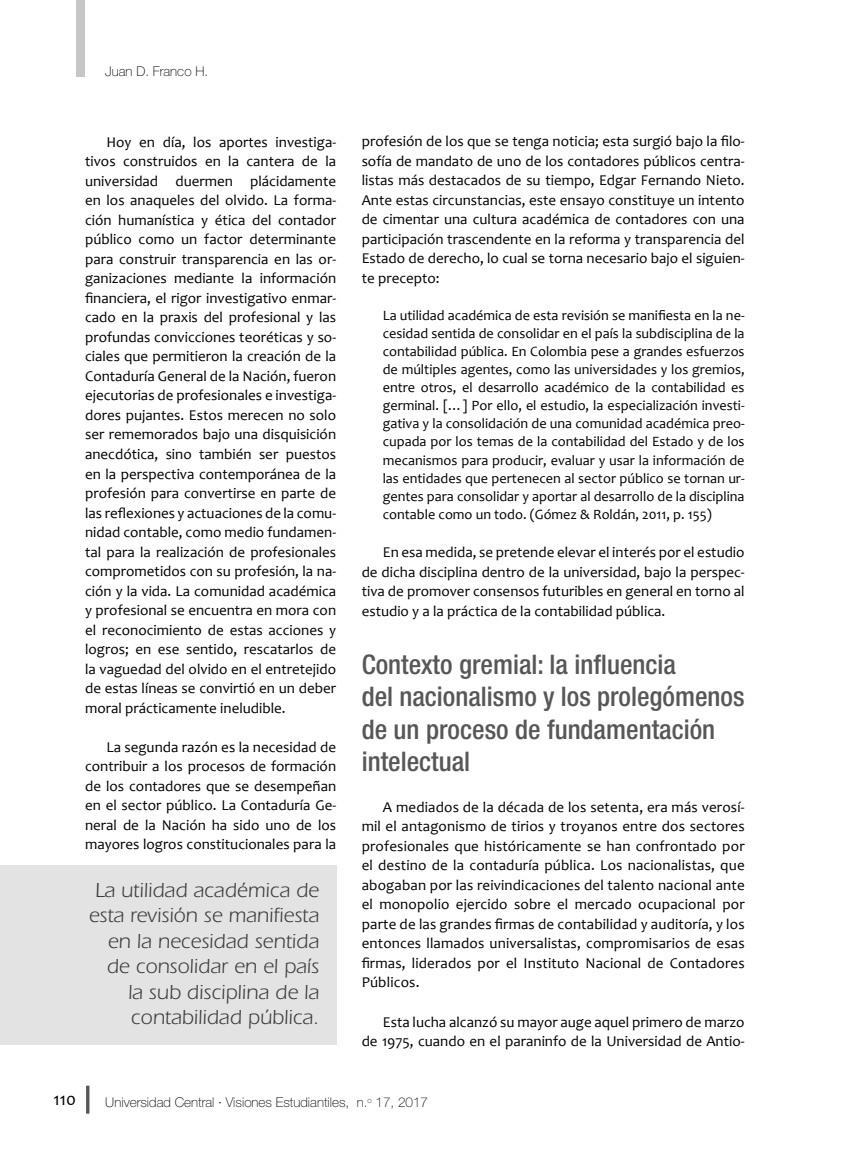
<style>
.page{position:relative;width:851px;height:1149px;background:#fff}
.page>*{position:absolute;margin:0;border:0;box-sizing:border-box;transform-origin:0 0}
.t1{font:500 condensed 27px/32.4px "Helvetica Neue LT Std";color:#575756}
.t2{font:21px/25.5px "ITC Eras Std";color:#3c3c3b;text-align:right}
.t3{font:18px "Candara";color:#000}
.t4{font:15px/19.5px "Candara";color:#000;text-align:justify}
.t5{font:14.25px/18px "Candara";color:#000;text-align:justify}
.t6{font:100 13.5px "Helvetica Neue LT Std";color:#000}
</style>
<div class="page">
<div style="left:0;top:865px;width:336px;height:179px;background:#e3e3e3"></div>
<div style="left:77px;top:0;width:8px;height:77px;background:#c6c6c6"></div>
<hr style="left:86px;top:1085px;width:3px;height:28px;background:#575756">
<p class="t6" style="left:105px;top:64px;width:104px">Juan D. Franco H.</p>
<p class="t4" style="left:85px;top:132px;width:252px;text-indent:21px">Hoy en día, los aportes investiga&shy;tivos construidos en la cantera de la universidad duermen plácidamente en los anaqueles del olvido. La forma&shy;ción humanística y ética del contador público como un factor determinante para construir transparencia en las or&shy;ganizaciones mediante la información financiera, el rigor investigativo enmar&shy;cado en la praxis del profesional y las profundas convicciones teoréticas y so&shy;ciales que permitieron la creación de la Contaduría General de la Nación, fueron ejecutorias de profesionales e investiga&shy;dores pujantes. Estos merecen no solo ser rememorados bajo una disquisición anecdótica, sino también ser puestos en la perspectiva contemporánea de la profesión para convertirse en parte de las reflexiones y actuaciones de la comu&shy;nidad contable, como medio fundamen&shy;tal para la realización de profesionales comprometidos con su profesión, la na&shy;ción y la vida. La comunidad académica y profesional se encuentra en mora con el reconocimiento de estas acciones y logros; en ese sentido, rescatarlos de la vaguedad del olvido en el entretejido de estas líneas se convirtió en un deber moral prácticamente ineludible.</p>
<p class="t4" style="left:85px;top:736px;width:252px;text-indent:21px">La segunda razón es la necesidad de contribuir a los procesos de formación de los contadores que se desempeñan en el sector público. La Contaduría Ge&shy;neral de la Nación ha sido uno de los mayores logros constitucionales para la</p>
<h2 class="t2" style="left:89px;top:876px;width:232px">La utilidad académica de esta revisión se manifiesta en la necesidad sentida de consolidar en el país la sub disciplina de la contabilidad pública.</h2>
<p class="t4" style="left:361px;top:131px;width:384px">profesión de los que se tenga noticia; esta surgió bajo la filo&shy;sofía de mandato de uno de los contadores públicos centra&shy;listas más destacados de su tiempo, Edgar Fernando Nieto.<br>Ante estas circunstancias, este ensayo constituye un intento de cimentar una cultura académica de contadores con una participación trascendente en la reforma y transparencia del Estado de derecho, lo cual se torna necesario bajo el siguien&shy;te precepto:</p>
<p class="t5" style="left:382px;top:306px;width:363px">La utilidad académica de esta revisión se manifiesta en la ne&shy;cesidad sentida de consolidar en el país la subdisciplina de la contabilidad pública. En Colombia pese a grandes esfuerzos de múltiples agentes, como las universidades y los gremios, entre otros, el desarrollo académico de la contabilidad es germinal. […] Por ello, el estudio, la especialización investi&shy;gativa y la consolidación de una comunidad académica preo&shy;cupada por los temas de la contabilidad del Estado y de los mecanismos para producir, evaluar y usar la información de las entidades que pertenecen al sector público se tornan ur&shy;gentes para consolidar y aportar al desarrollo de la disciplina contable como un todo. (Gómez &amp; Roldán, 2011, p. 155)</p>
<p class="t4" style="left:361px;top:542px;width:384px;text-indent:21px">En esa medida, se pretende elevar el interés por el estudio de dicha disciplina dentro de la universidad, bajo la perspec&shy;tiva de promover consensos futuribles en general en torno al estudio y a la práctica de la contabilidad pública.</p>
<h1 class="t1" style="left:361px;top:647px;width:384px">Contexto gremial: la influencia<br>del nacionalismo y los prolegómenos de un proceso de fundamentación intelectual</h1>
<p class="t4" style="left:361px;top:796px;width:384px;text-indent:21px">A mediados de la década de los setenta, era más verosí&shy;mil el antagonismo de tirios y troyanos entre dos sectores profesionales que históricamente se han confrontado por el destino de la contaduría pública. Los nacionalistas, que abogaban por las reivindicaciones del talento nacional ante el monopolio ejercido sobre el mercado ocupacional por parte de las grandes firmas de contabilidad y auditoría, y los entonces llamados universalistas, compromisarios de esas firmas, liderados por el Instituto Nacional de Contadores Públicos.</p>
<p class="t4" style="left:361px;top:1011px;width:384px;text-align:right">Esta lucha alcanzó su mayor auge aquel primero de marzo<br>de 1975, cuando en el paraninfo de la Universidad de Antio-</p>
<p class="t3" style="left:53px;top:1087px;width:24px">110</p>
<p class="t6" style="left:105px;top:1094px;width:324px">Universidad Central ∙ Visiones Estudiantiles, n.<sup>o</sup> 17, 2017</p>
</div>
